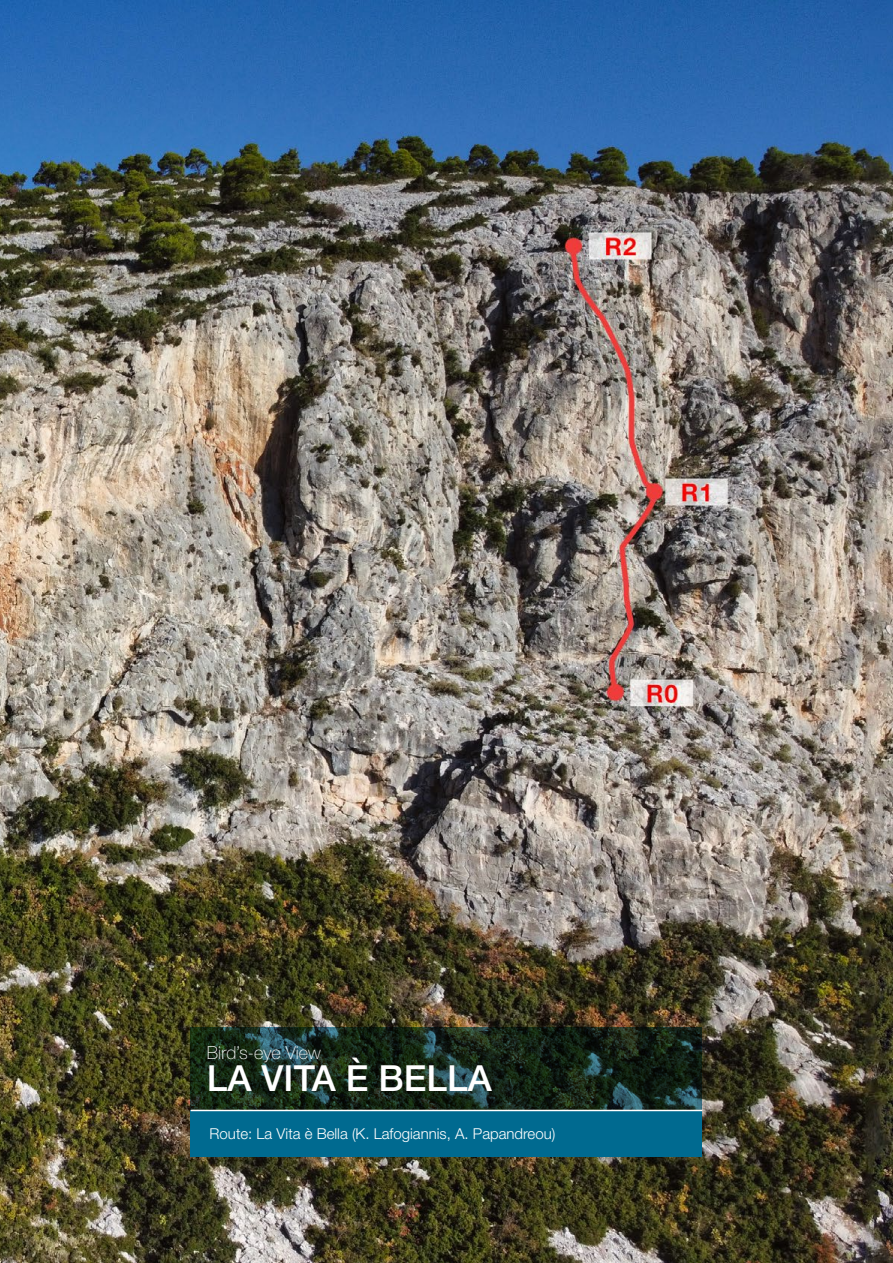
<style>
.page{position:relative;width:893px;height:1263px;background:#fff}
.page>*{position:absolute;margin:0;border:0;box-sizing:border-box;transform-origin:0 0}
.t1{font:500 36px "Helvetica Neue LT Std";color:#fff}
.t2{font:100 18px "Helvetica Neue LT Std";color:#fff}
.t3{font:300 15px "Helvetica Neue LT Std";color:#fff}
</style>
<div class="page">
<img style="left:0;top:0;width:893px;height:1263px">
<svg style="left:191px;top:1027px;width:511px;height:83px;background:#182b1f"></svg>
<div style="left:191px;top:1110px;width:511px;height:47px;background:#006a90"></div>
<hr style="left:191px;top:1110px;width:511px;height:1px;background:#fff">
<p class="t2" style="left:207px;top:1042px;width:115px">Bird’s-eye View</p>
<h1 class="t1" style="left:207px;top:1056px;width:286px">LA VITA È BELLA</h1>
<p class="t3" style="left:210px;top:1124px;width:347px">Route: La Vita è Bella (K. Lafogiannis, A. Papandreou)</p>
</div>
